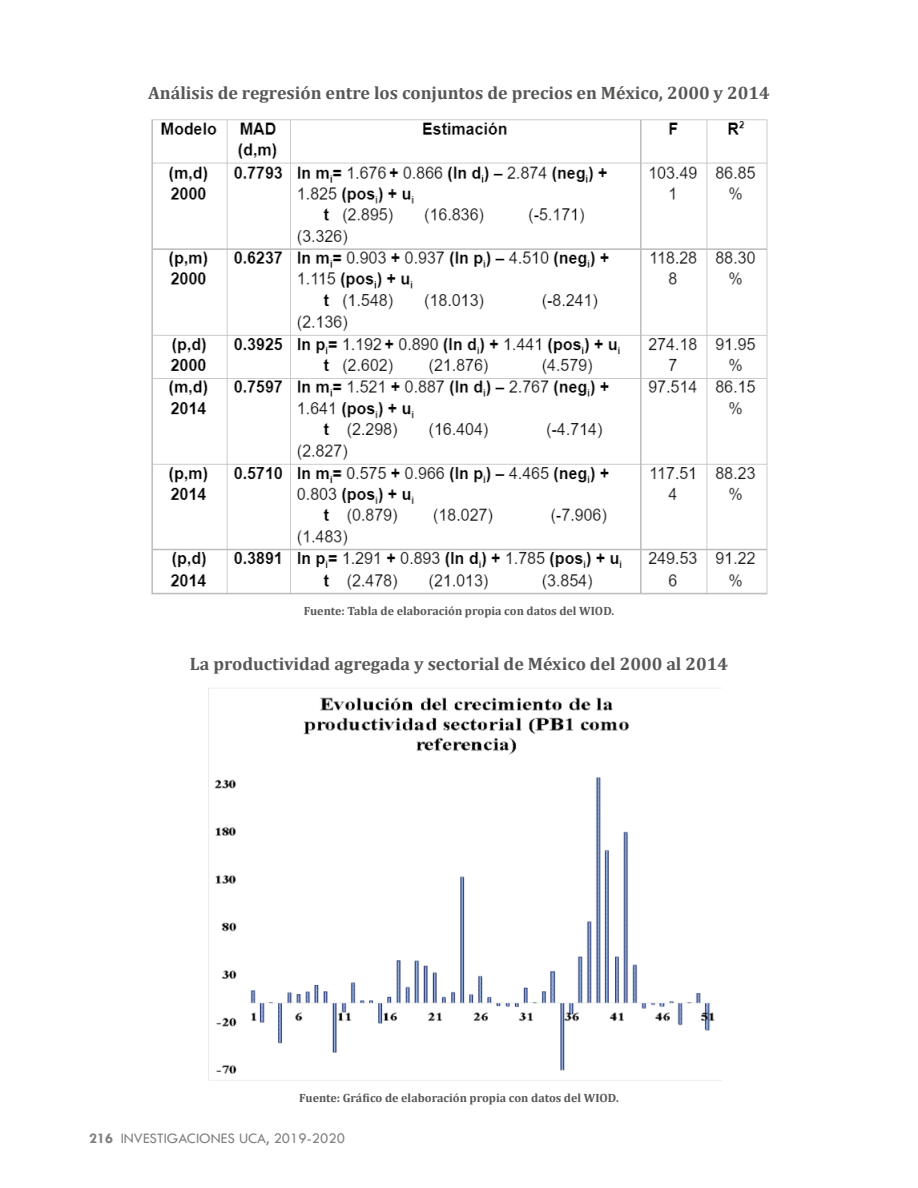
<style>
.page{position:relative;width:918px;height:1188px;background:#fff}
.page>*{position:absolute;margin:0;border:0;box-sizing:border-box;transform-origin:0 0}
.t1{font:700 18px "Cambria";color:#575756}
.t2{font:15px "Tw Cen";color:#808080}
.t3{font:700 12px "Cambria";color:#575756}
.s1{font-weight:700}
</style>
<div class="page">
<img style="left:151px;top:119px;width:617px;height:476px">
<img style="left:209px;top:688px;width:513px;height:393px">
<p class="t1" style="left:148px;top:80px;width:623px">Análisis de regresión entre los conjuntos de precios en México, 2000 y 2014</p>
<p class="t3" style="left:304px;top:603px;width:312px">Fuente: Tabla de elaboración propia con datos del WIOD.</p>
<p class="t1" style="left:190px;top:651px;width:540px">La productividad agregada y sectorial de México del 2000 al 2014</p>
<p class="t3" style="left:299px;top:1090px;width:321px">Fuente: Gráfico de elaboración propia con datos del WIOD.</p>
<p class="t2" style="left:89px;top:1129px;width:257px"><span class="s1">216</span> INVESTIGACIONES UCA, 2019-2020</p>
</div>
